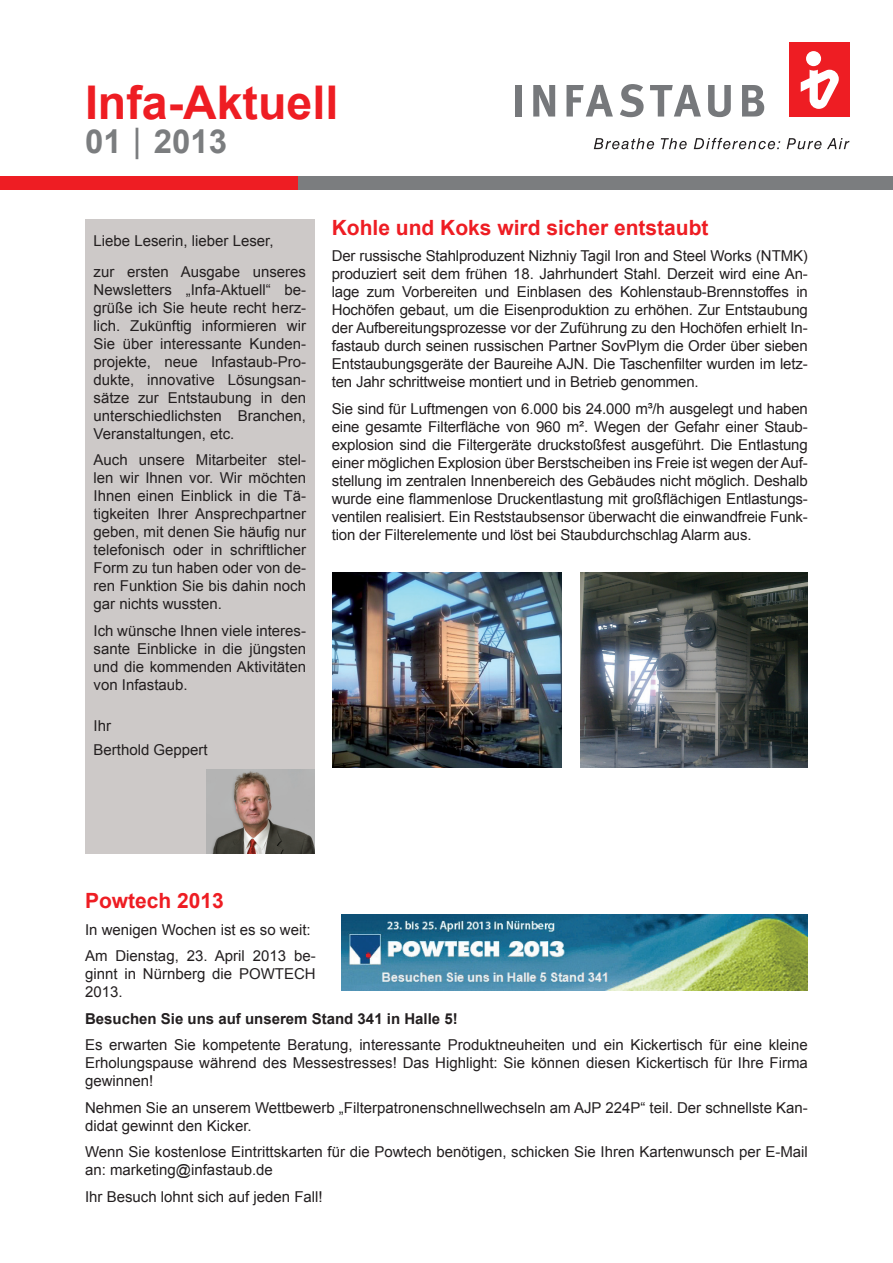
<style>
.page{position:relative;width:893px;height:1263px;background:#fff}
.page>*{position:absolute;margin:0;border:0;box-sizing:border-box;transform-origin:0 0}
.t1{font:700 46.5px "Arial";color:#ee1d23}
.t2{font:700 33px "Arial";color:#7b7d7f}
.t3{font:700 21px "Arial";color:#ee1d23}
.t4{font:15px/18px "Arial";color:#231f20}
.t5{font:700 15px "Arial";color:#231f20}
.s1{font-family:"Tahoma";font-weight:400}
</style>
<div class="page">
<div style="left:298px;top:176px;width:595px;height:13px;background:#7b7d7f"></div>
<div style="left:0;top:176px;width:298px;height:13px;background:#ee1d23"></div>
<svg style="left:594px;top:138px;width:60px;height:11px"></svg>
<svg style="left:661px;top:138px;width:26px;height:11px"></svg>
<svg style="left:694px;top:138px;width:86px;height:11px"></svg>
<svg style="left:787px;top:138px;width:34px;height:11px"></svg>
<svg style="left:827px;top:138px;width:22px;height:11px"></svg>
<div style="left:515px;top:85px;width:7px;height:32px;background:#76787b"></div>
<svg style="left:533px;top:85px;width:22px;height:32px"></svg>
<svg style="left:566px;top:85px;width:47px;height:32px"></svg>
<svg style="left:620px;top:84px;width:24px;height:33px"></svg>
<svg style="left:650px;top:85px;width:51px;height:32px"></svg>
<svg style="left:708px;top:85px;width:23px;height:32px"></svg>
<svg style="left:742px;top:85px;width:22px;height:32px"></svg>
<div style="left:789px;top:43px;width:61px;height:74px;background:#ee1d23"></div>
<div style="left:806px;top:51px;width:15px;height:15px;background:#fff;border-radius:50%"></div>
<svg style="left:801px;top:70px;width:38px;height:39px"></svg>
<div style="left:85px;top:219px;width:230px;height:635px;background:#cdc9c8"></div>
<img style="left:333px;top:573px;width:228px;height:194px">
<img style="left:580px;top:573px;width:228px;height:194px">
<img style="left:206px;top:770px;width:109px;height:84px">
<img style="left:341px;top:914px;width:467px;height:76px">
<h1 class="t1" style="left:85px;top:72px;width:255px">Infa-Aktuell</h1>
<h2 class="t2" style="left:85px;top:120px;width:144px">01 <span class="s1">|</span> 2013</h2>
<p class="t4" style="left:94px;top:225px;width:214px;line-height:30.8px">Liebe Leserin, lieber Leser,<br>zur ersten Ausgabe unseres</p>
<p class="t4" style="left:94px;top:280px;width:214px;text-align:justify">Newsletters „Infa-Aktuell“ be&shy;grüße ich Sie heute recht herz&shy;lich. Zukünftig informieren wir Sie über interessante Kunden&shy;projekte, neue Infastaub-Pro&shy;dukte, innovative Lösungsan&shy;sätze zur Entstaubung in den unterschiedlichsten Branchen, Veranstaltungen, etc.</p>
<p class="t4" style="left:94px;top:451px;width:214px;text-align:justify">Auch unsere Mitarbeiter stel&shy;len wir Ihnen vor. Wir möchten Ihnen einen Einblick in die Tä&shy;tigkeiten Ihrer Ansprechpartner geben, mit denen Sie häufig nur telefonisch oder in schriftlicher Form zu tun haben oder von de&shy;ren Funktion Sie bis dahin noch gar nichts wussten.</p>
<p class="t4" style="left:94px;top:621px;width:214px;text-align:justify">Ich wünsche Ihnen viele interes&shy;sante Einblicke in die jüngsten und die kommenden Aktivitäten von Infastaub.</p>
<p class="t4" style="left:94px;top:714px;width:116px;line-height:23.5px">Ihr<br>Berthold Geppert</p>
<h3 class="t3" style="left:332px;top:213px;width:378px">Kohle und Koks wird sicher entstaubt</h3>
<p class="t4" style="left:332px;top:247px;width:478px;text-align:justify">Der russische Stahlproduzent Nizhniy Tagil Iron and Steel Works (NTMK) produziert seit dem frühen 18. Jahrhundert Stahl. Derzeit wird eine An&shy;lage zum Vorbereiten und Einblasen des Kohlenstaub-Brennstoffes in Hochöfen gebaut, um die Eisenproduktion zu erhöhen. Zur Entstaubung der Aufbereitungsprozesse vor der Zuführung zu den Hochöfen erhielt In&shy;fastaub durch seinen russischen Partner SovPlym die Order über sieben Entstaubungsgeräte der Baureihe AJN. Die Taschenfilter wurden im letz&shy;ten Jahr schrittweise montiert und in Betrieb genommen.</p>
<p class="t4" style="left:332px;top:399px;width:478px;text-align:justify">Sie sind für Luftmengen von 6.000 bis 24.000 m³/h ausgelegt und haben eine gesamte Filterfläche von 960 m². Wegen der Gefahr einer Staub&shy;explosion sind die Filtergeräte druckstoßfest ausgeführt. Die Entlastung einer möglichen Explosion über Berstscheiben ins Freie ist wegen der Auf&shy;stellung im zentralen Innenbereich des Gebäudes nicht möglich. Deshalb wurde eine flammenlose Druckentlastung mit großflächigen Entlastungs&shy;ventilen realisiert. Ein Reststaubsensor überwacht die einwandfreie Funk&shy;tion der Filterelemente und löst bei Staubdurchschlag Alarm aus.</p>
<h3 class="t3" style="left:85px;top:887px;width:140px">Powtech 2013</h3>
<p class="t4" style="left:85px;top:916px;width:232px;line-height:26.5px">In wenigen Wochen ist es so weit:<br>Am Dienstag, 23. April 2013 be-</p>
<p class="t4" style="left:85px;top:965px;width:232px">ginnt in Nürnberg die POWTECH<br>2013.</p>
<p class="t5" style="left:85px;top:1008px;width:374px">Besuchen Sie uns auf unserem Stand 341 in Halle 5!</p>
<p class="t4" style="left:85px;top:1036px;width:724px;text-align:justify">Es erwarten Sie kompetente Beratung, interessante Produktneuheiten und ein Kickertisch für eine kleine Erholungspause während des Messestresses! Das Highlight: Sie können diesen Kickertisch für Ihre Firma gewinnen!</p>
<p class="t4" style="left:85px;top:1099px;width:724px">Nehmen Sie an unserem Wettbewerb „Filterpatronenschnellwechseln am AJP 224P“ teil. Der schnellste Kan&shy;didat gewinnt den Kicker.</p>
<p class="t4" style="left:85px;top:1143px;width:724px">Wenn Sie kostenlose Eintrittskarten für die Powtech benötigen, schicken Sie Ihren Kartenwunsch per E-Mail an: marketing@infastaub.de</p>
<p class="t4" style="left:85px;top:1188px;width:239px">Ihr Besuch lohnt sich auf jeden Fall!</p>
</div>
